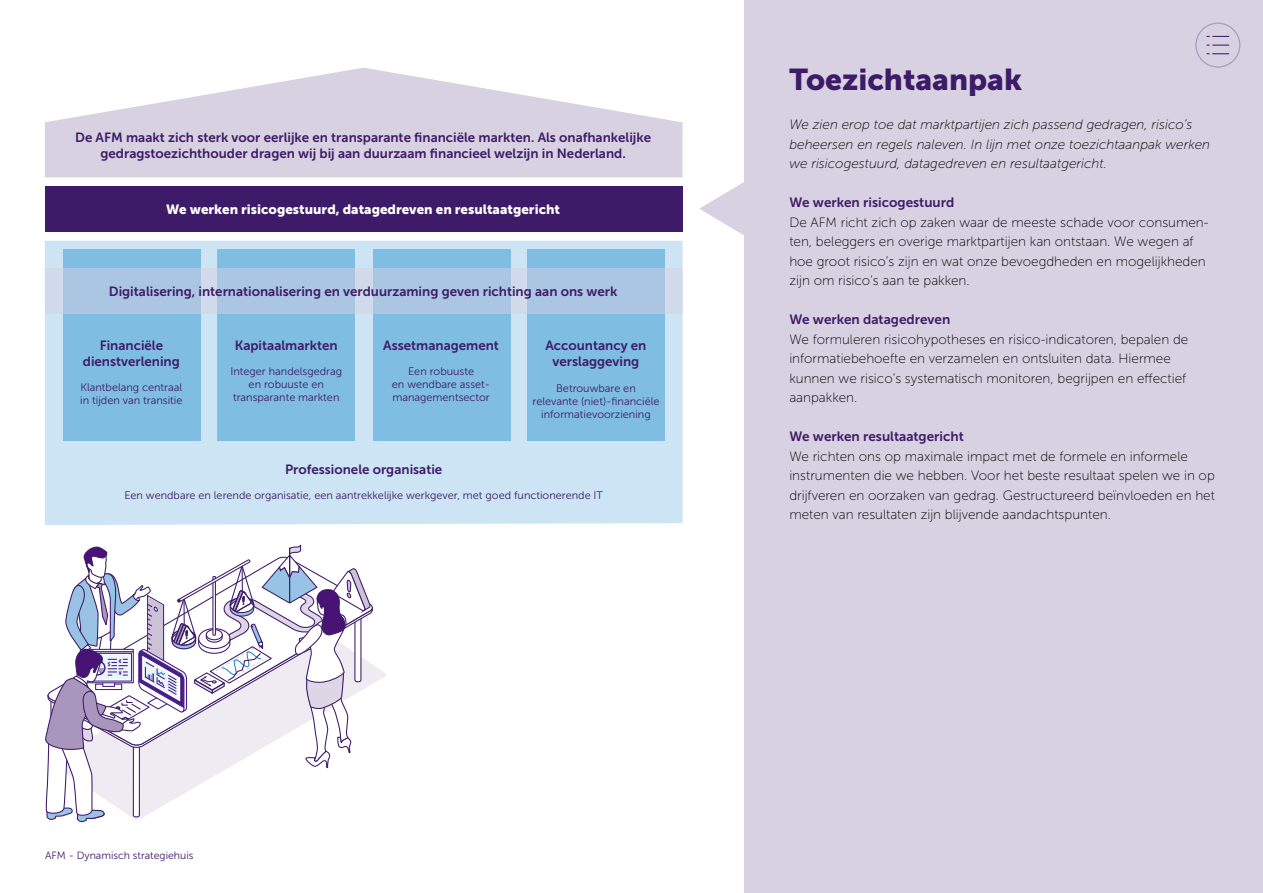
<style>
.page{position:relative;width:1263px;height:893px;background:#fff}
.page>*{position:absolute;margin:0;border:0;box-sizing:border-box;transform-origin:0 0}
.H2_-_Hoofdstuk_titel{font:30px "Museo Sans 900";color:#3e1b68}
.P_-_Platte_tekst{font:13.5px/19.5px "Museo Sans 100";color:#000}
.P_-_Platte_tekst-2{font:italic 13.5px/19.5px "Museo Sans 100";color:#000}
.H3_-_Alineakop{font:13.5px "Museo Sans 700";color:#3e1b68}
.t1{font:13.35px/16px "Museo Sans 700";color:#3e1b68;text-align:center}
.t2{font:13.35px "Museo Sans 900";color:#fff}
.t3{font:10.95px/13px "Museo Sans 300";color:#3e1b68;text-align:center}
.t4{font:10.5px "Museo Sans 300";color:#3e1b68}
.t5{font:5.25px "Museo Sans 900";color:#451e87;scale:.87 1}
</style>
<div class="page">
<div style="left:744px;top:0;width:519px;height:893px;background:#d8d1e1"></div>
<svg style="left:699px;top:182px;width:45px;height:53px"></svg>
<div style="left:45px;top:241px;width:637px;height:284px;background:#cce4f4"></div>
<div style="left:45px;top:186px;width:637px;height:46px;background:#3e1b68"></div>
<svg style="left:45px;top:68px;width:637px;height:109px;fill:#d8d1e1"></svg>
<div style="left:63px;top:250px;width:137px;height:191px;background:#80bde3"></div>
<div style="left:217px;top:250px;width:138px;height:191px;background:#80bde3"></div>
<div style="left:373px;top:250px;width:137px;height:191px;background:#80bde3"></div>
<div style="left:527px;top:250px;width:137px;height:191px;background:#80bde3"></div>
<svg style="left:45px;top:268px;width:637px;height:46px;background:#afc8e2"></svg>
<svg style="left:45px;top:545px;width:326px;height:277px"></svg>
<svg style="left:1195px;top:23px;width:45px;height:45px"></svg>
<p class="t1" style="left:75px;top:129px;width:577px">De AFM maakt zich sterk voor eerlijke en transparante financiële markten. Als onafhankelijke gedragstoezichthouder dragen wij bij aan duurzaam financieel welzijn in Nederland.</p>
<p class="t2" style="left:166px;top:201px;width:395px">We werken risicogestuurd, datagedreven en resultaatgericht</p>
<p class="t1" style="left:109px;top:283px;width:510px">Digitalisering, internationalisering en verduurzaming geven richting aan ons werk</p>
<p class="t1" style="left:83px;top:337px;width:98px">Financiële dienstverlening</p>
<p class="t3" style="left:80px;top:380px;width:104px;text-align:left">Klantbelang centraal in tijden van transitie</p>
<p class="t1" style="left:235px;top:337px;width:104px">Kapitaalmarkten</p>
<p class="t3" style="left:230px;top:364px;width:113px">Integer handelsgedrag en robuuste en transparante markten</p>
<p class="t1" style="left:383px;top:337px;width:117px">Assetmanagement</p>
<p class="t3" style="left:392px;top:364px;width:100px">Een robuuste<br>en wendbare asset&shy;managementsector</p>
<p class="t1" style="left:545px;top:337px;width:102px">Accountancy en verslaggeving</p>
<p class="t3" style="left:532px;top:382px;width:128px">Betrouwbare en relevante (niet)-financiële informatievoorziening</p>
<p class="t1" style="left:285px;top:462px;width:159px">Professionele organisatie</p>
<p class="t3" style="left:124px;top:489px;width:480px">Een wendbare en lerende organisatie, een aantrekkelijke werkgever, met goed functionerende IT</p>
<p class="t5" style="left:108px;top:661px;width:5px">$</p>
<p class="t5" style="left:119px;top:658px;width:5px">€</p>
<p class="t5" style="left:119px;top:670px;width:5px">¥</p>
<p class="t4" style="left:45px;top:850px;width:150px">AFM - Dynamisch strategiehuis</p>
<h2 class="H2_-_Hoofdstuk_titel" style="left:789px;top:63px;width:234px">Toezichtaanpak</h2>
<p class="P_-_Platte_tekst-2" style="left:789px;top:115px;width:422px">We zien erop toe dat marktpartijen zich passend gedragen, risico’s beheersen en regels naleven. In lijn met onze toezichtaanpak werken we risicogestuurd, datagedreven en resultaatgericht.</p>
<h3 class="H3_-_Alineakop" style="left:789px;top:195px;width:167px">We werken risicogestuurd</h3>
<p class="P_-_Platte_tekst" style="left:789px;top:213px;width:421px">De AFM richt zich op zaken waar de meeste schade voor consumen&shy;ten, beleggers en overige marktpartijen kan ontstaan. We wegen af hoe groot risico’s zijn en wat onze bevoegdheden en mogelijkheden zijn om risico’s aan te pakken.</p>
<h3 class="H3_-_Alineakop" style="left:789px;top:312px;width:162px">We werken datagedreven</h3>
<p class="P_-_Platte_tekst" style="left:789px;top:330px;width:400px">We formuleren risicohypotheses en risico-indicatoren, bepalen de informatiebehoefte en verzamelen en ontsluiten data. Hiermee kunnen we risico’s systematisch monitoren, begrijpen en effectief aanpakken.</p>
<h3 class="H3_-_Alineakop" style="left:789px;top:429px;width:176px">We werken resultaatgericht</h3>
<p class="P_-_Platte_tekst" style="left:789px;top:447px;width:427px">We richten ons op maximale impact met de formele en informele instrumenten die we hebben. Voor het beste resultaat spelen we in op drijfveren en oorzaken van gedrag. Gestructureerd beïnvloeden en het meten van resultaten zijn blijvende aandachtspunten.</p>
</div>
